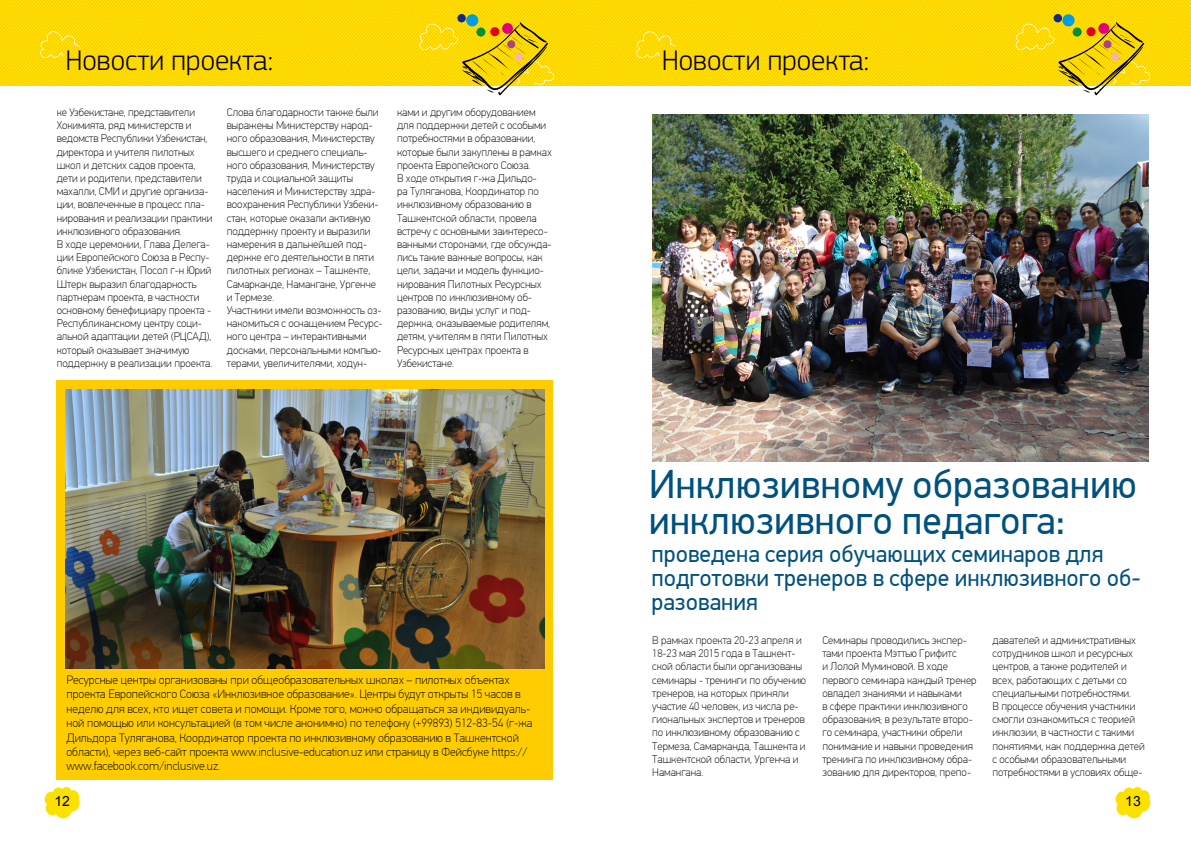
<style>
.page{position:relative;width:1191px;height:842px;background:#fff}
.page>*{position:absolute;margin:0;border:0;box-sizing:border-box;transform-origin:0 0}
.t1{font:40px/36px "PF Din Text Pro";color:#00517e}
.t2{font:300 29.5px "PF Square Sans Pro";color:#000}
.t3{font:24px/24px "PF Din Text Pro";color:#00517e}
.t4{font:14px "Arial";color:#000}
.t5{font:100 12px/14.4px "PF Din Text Pro";color:#000}
.t6{font:100 11px/13.2px "PF Din Text Pro";color:#000}
</style>
<div class="page">
<svg style="left:1115px;top:787px;width:35px;height:31px"></svg>
<svg style="left:45px;top:787px;width:35px;height:31px"></svg>
<div style="left:57px;top:381px;width:496px;height:399px;background:#fecc00"></div>
<svg style="left:0;top:0;width:392px;height:85px;background:#fed900"></svg>
<svg style="left:40px;top:31px;width:39px;height:27px"></svg>
<svg style="left:392px;top:0;width:203px;height:95px;background:#f5d51a"></svg>
<div style="left:466px;top:14px;width:12px;height:12px;background:#009ee0;border-radius:50%"></div>
<div style="left:476px;top:27px;width:9px;height:10px;background:#009037;border-radius:50%"></div>
<div style="left:490px;top:27px;width:9px;height:9px;background:#e2001a;border-radius:50%"></div>
<div style="left:502px;top:23px;width:11px;height:11px;background:#e2007a;border-radius:50%"></div>
<div style="left:507px;top:40px;width:8px;height:8px;background:#ab4380;border-radius:50%"></div>
<div style="left:514px;top:53px;width:9px;height:8px;background:#f5b3b4;border-radius:50%"></div>
<div style="left:457px;top:14px;width:9px;height:8px;background:#162983;border-radius:50%"></div>
<svg style="left:596px;top:0;width:392px;height:85px;background:#fed900"></svg>
<svg style="left:636px;top:31px;width:39px;height:27px"></svg>
<svg style="left:988px;top:0;width:203px;height:95px;background:#f5d51a"></svg>
<div style="left:1062px;top:14px;width:12px;height:12px;background:#009ee0;border-radius:50%"></div>
<div style="left:1072px;top:27px;width:9px;height:10px;background:#009037;border-radius:50%"></div>
<div style="left:1086px;top:27px;width:9px;height:9px;background:#e2001a;border-radius:50%"></div>
<div style="left:1098px;top:23px;width:11px;height:11px;background:#e2007a;border-radius:50%"></div>
<div style="left:1103px;top:40px;width:8px;height:8px;background:#ab4380;border-radius:50%"></div>
<div style="left:1110px;top:53px;width:9px;height:8px;background:#f5b3b4;border-radius:50%"></div>
<div style="left:1053px;top:14px;width:9px;height:8px;background:#162983;border-radius:50%"></div>
<img style="left:66px;top:390px;width:479px;height:278px">
<img style="left:652px;top:115px;width:496px;height:346px">
<h2 class="t2" style="left:65px;top:50px;width:209px">Новости проекта:</h2>
<h2 class="t2" style="left:661px;top:50px;width:209px">Новости проекта:</h2>
<p class="t6" style="left:57px;top:106px;width:157px">ке Узбекистане, представители<br>Хокимията, ряд министерств и ведомств Республики Узбекистан, директора и учителя пилотных школ и детских садов проекта, дети и родители, представители махалли, СМИ и другие организа&shy;ции, вовлеченные в процесс пла&shy;нирования и реализации практики инклюзивного образования.<br>В ходе церемонии, Глава Делега&shy;ции Европейского Союза в Респу&shy;блике Узбекистан, Посол г-н Юрий<br>Штерк выразил благодарность партнерам проекта, в частности основному бенефициару проекта -<br>Республиканскому центру соци&shy;альной адаптации детей (РЦСАД), который оказывает значимую поддержку в реализации проекта.</p>
<p class="t6" style="left:227px;top:106px;width:157px">Слова благодарности также были выражены Министерству народ&shy;ного образования, Министерству высшего и среднего специаль&shy;ного образования, Министерству труда и социальной защиты населения и Министерству здра&shy;воохранения Республики Узбеки&shy;стан, которые оказали активную поддержку проекту и выразили намерения в дальнейшей под&shy;держке его деятельности в пяти пилотных регионах – Ташкенте,<br>Самарканде, Намангане, Ургенче и Термезе.<br>Участники имели возможность оз&shy;накомиться с оснащением Ресурс&shy;ного центра – интерактивными досками, персональными компью&shy;терами, увеличителями, ходун-</p>
<p class="t6" style="left:397px;top:106px;width:156px">ками и другим оборудованием для поддержки детей с особыми потребностями в образовании, которые были закуплены в рамках проекта Европейского Союза.<br>В ходе открытия г-жа Дильдо-<br>ра Туляганова, Координатор по инклюзивному образованию в<br>Ташкентской области, провела встречу с основными заинтересо&shy;ванными сторонами, где обсужда&shy;лись такие важные вопросы, как цели, задачи и модель функцио&shy;нирования Пилотных Ресурсных центров по инклюзивному об&shy;разованию, виды услуг и под&shy;держка, оказываемые родителям, детям, учителям в пяти Пилотных<br>Ресурсных центрах проекта в<br>Узбекистане.</p>
<p class="t5" style="left:66px;top:673px;width:468px">Ресурсные центры организованы при общеобразовательных школах – пилотных объектах проекта Европейского Союза «Инклюзивное образование». Центры будут открыты 15 часов в неделю для всех, кто ищет совета и помощи. Кроме того, можно обращаться за индивидуаль&shy;ной помощью или консультацией (в том числе анонимно) по телефону (+99893) 512-83-54 (г-жа Дильдора Туляганова, Координатор проекта по инклюзивному образованию в Ташкентской области), через веб-сайт проекта www.inclusive-education.uz или страницу в Фейсбуке https:// www.facebook.com/inclusive.uz.</p>
<h1 class="t1" style="left:648px;top:466px;width:490px">Инклюзивному образованию инклюзивного педагога:</h1>
<h3 class="t3" style="left:651px;top:542px;width:491px">проведена серия обучающих семинаров для подготовки тренеров в сфере инклюзивного об&shy;разования</h3>
<p class="t6" style="left:652px;top:634px;width:155px">В рамках проекта 20-23 апреля и<br>18-23 мая 2015 года в Ташкент&shy;ской области были организованы семинары - тренинги по обучению тренеров, на которых приняли участие 40 человек, из числа ре&shy;гиональных экспертов и тренеров по инклюзивному образованию с<br>Термеза, Самарканда, Ташкента и<br>Ташкентской области, Ургенча и<br>Намангана.</p>
<p class="t6" style="left:822px;top:634px;width:156px">Семинары проводились экспер&shy;тами проекта Мэттью Грифитс<br>и Лолой Муминовой. В ходе первого семинара каждый тренер овладел знаниями и навыками<br>в сфере практики инклюзивного образования; в результате второ&shy;го семинара, участники обрели понимание и навыки проведения тренинга по инклюзивному обра&shy;зованию для директоров, препо-</p>
<p class="t6" style="left:992px;top:634px;width:154px">давателей и административных сотрудников школ и ресурсных центров, а также родителей и всех, работающих с детьми со специальными потребностями.<br>В процессе обучения участники смогли ознакомиться с теорией инклюзии, в частности с такими понятиями, как поддержка детей с особыми образовательными потребностями в условиях обще-</p>
<p class="t4" style="left:54px;top:792px;width:17px">12</p>
<p class="t4" style="left:1125px;top:792px;width:17px">13</p>
</div>
